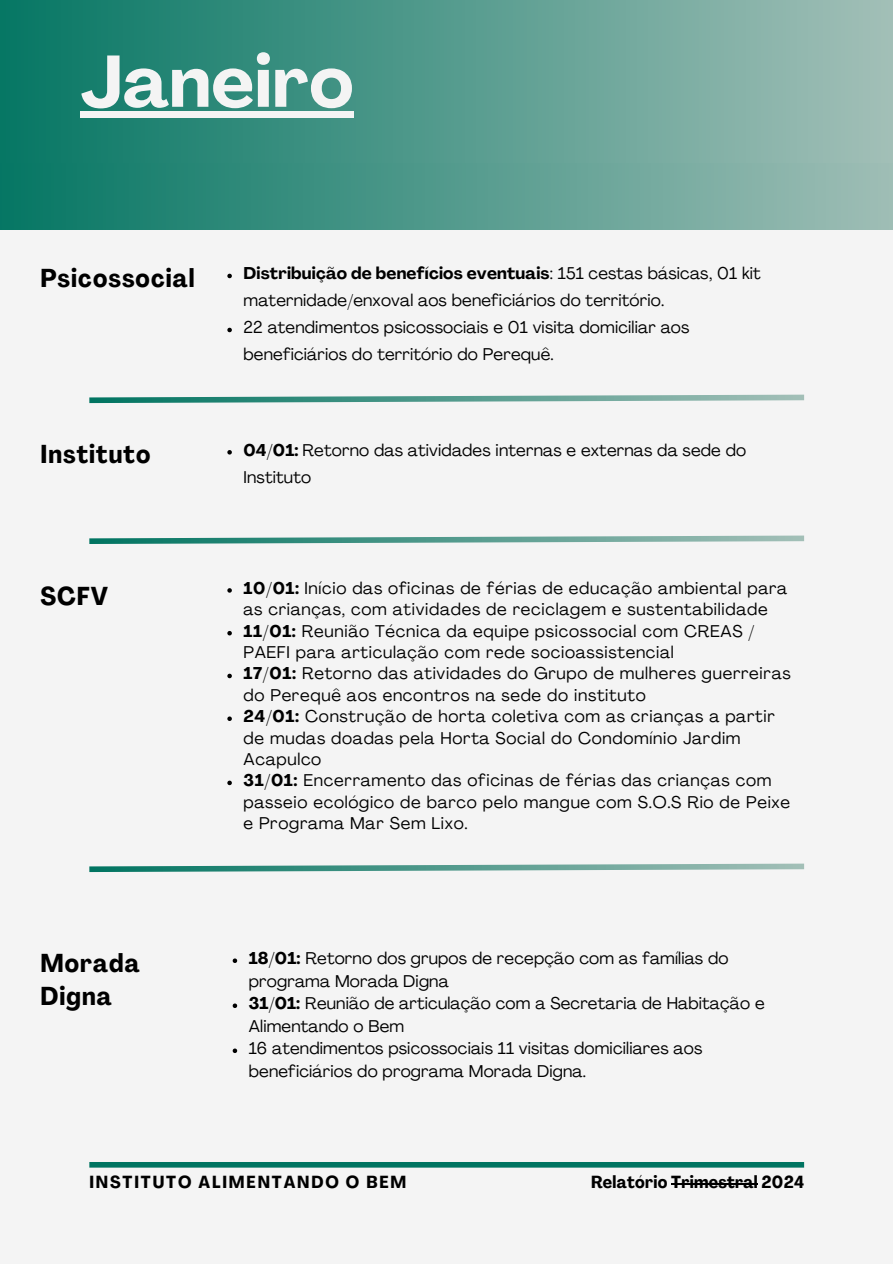
<style>
.page{position:relative;width:893px;height:1264px;background:#fff}
.page>*{position:absolute;margin:0;border:0;box-sizing:border-box;transform-origin:0 0}
.t1{font:700 72px "Agrandir";letter-spacing:.005em;color:#f4f4f4}
.t2{font:700 condensed 25.5px/32.7px "Agrandir";letter-spacing:.04em;color:#000}
.t3{font:700 condensed 17.25px "Agrandir";letter-spacing:.11em;color:#000}
.t4{font:700 condensed 17.25px "Agrandir";letter-spacing:.015em;color:#000}
.t5{font:16.8px/21.3px "Agrandir";letter-spacing:.04em;color:#000}
.t6{font:16.8px/22.5px "Agrandir";letter-spacing:.01em;color:#000}
.s1{font-weight:700}
</style>
<div class="page">
<div style="left:0;top:0;width:892px;height:1263px;background:#f4f4f4"></div>
<div style="left:89px;top:1161px;width:715px;height:6px;background:#007461"></div>
<div style="left:0;top:148px;width:892px;height:82px;background:linear-gradient(to right,#057664,#9fbeb5)"></div>
<div style="left:0;top:0;width:892px;height:162px;background:linear-gradient(to right,#067764,#a2bfb7)"></div>
<svg style="left:89px;top:863px;width:716px;height:10px"></svg>
<hr style="left:671px;top:1183px;width:87px;height:1px;background:#000">
<div style="left:80px;top:111px;width:274px;height:7px;background:#f4f4f4"></div>
<svg style="left:233px;top:958px;width:4px;height:5px"></svg>
<svg style="left:233px;top:1003px;width:4px;height:5px"></svg>
<svg style="left:233px;top:1048px;width:4px;height:5px"></svg>
<svg style="left:227px;top:450px;width:5px;height:4px"></svg>
<svg style="left:227px;top:588px;width:5px;height:4px"></svg>
<svg style="left:227px;top:631px;width:5px;height:4px"></svg>
<svg style="left:227px;top:673px;width:5px;height:5px"></svg>
<svg style="left:227px;top:716px;width:5px;height:5px"></svg>
<svg style="left:227px;top:780px;width:5px;height:5px"></svg>
<svg style="left:89px;top:535px;width:716px;height:9px"></svg>
<svg style="left:227px;top:274px;width:5px;height:4px"></svg>
<svg style="left:227px;top:328px;width:5px;height:4px"></svg>
<svg style="left:89px;top:394px;width:716px;height:10px"></svg>
<p class="t1" style="left:80px;top:53px;width:275px">Janeiro</p>
<p class="t2" style="left:40px;top:264px;width:156px">Psicossocial</p>
<p class="t2" style="left:40px;top:441px;width:111px">Instituto</p>
<h4 class="t6" style="left:243px;top:262px;width:519px;line-height:27px"><span class="s1">Distribuição de benefícios eventuais</span>: 151 cestas básicas, 01 kit maternidade/enxoval aos beneficiários do território.</h4>
<h5 class="t6" style="left:243px;top:316px;width:447px;line-height:27px">22 atendimentos psicossociais e 01 visita domiciliar aos beneficiários do território do Perequê.</h5>
<p class="t6" style="left:243px;top:438px;width:504px;line-height:27px"><span class="s1">04/01:</span> Retorno das atividades internas e externas da sede do<br>Instituto</p>
<p class="t2" style="left:40px;top:582px;width:69px">SCFV</p>
<p class="t5" style="left:243px;top:579px;width:545px"><span class="s1">10/01:</span> Início das oficinas de férias de educação ambiental para as crianças, com atividades de reciclagem e sustentabilidade</p>
<p class="t5" style="left:243px;top:621px;width:512px"><span class="s1">11/01:</span> Reunião Técnica da equipe psicossocial com CREAS /<br>PAEFI para articulação com rede socioassistencial</p>
<p class="t5" style="left:243px;top:664px;width:548px"><span class="s1">17/01:</span> Retorno das atividades do Grupo de mulheres guerreiras do Perequê aos encontros na sede do instituto</p>
<h3 class="t5" style="left:243px;top:707px;width:532px"><span class="s1">24/01:</span> Construção de horta coletiva com as crianças a partir de mudas doadas pela Horta Social do Condomínio Jardim<br>Acapulco</h3>
<p class="t5" style="left:243px;top:771px;width:548px"><span class="s1">31/01:</span> Encerramento das oficinas de férias das crianças com passeio ecológico de barco pelo mangue com S.O.S Rio de Peixe e Programa Mar Sem Lixo.</p>
<h2 class="t2" style="left:40px;top:949px;width:101px">Morada<br>Digna</h2>
<p class="t6" style="left:249px;top:948px;width:481px"><span class="s1">18/01:</span> Retorno dos grupos de recepção com as famílias do programa Morada Digna</p>
<h3 class="t6" style="left:249px;top:993px;width:517px"><span class="s1">31/01:</span> Reunião de articulação com a Secretaria de Habitação e<br>Alimentando o Bem</h3>
<p class="t6" style="left:249px;top:1038px;width:455px">16 atendimentos psicossociais 11 visitas domiciliares aos beneficiários do programa Morada Digna.</p>
<h1 class="t3" style="left:89px;top:1175px;width:318px">INSTITUTO ALIMENTANDO O BEM</h1>
<h3 class="t4" style="left:591px;top:1175px;width:214px">Relatório Trimestral 2024</h3>
</div>
